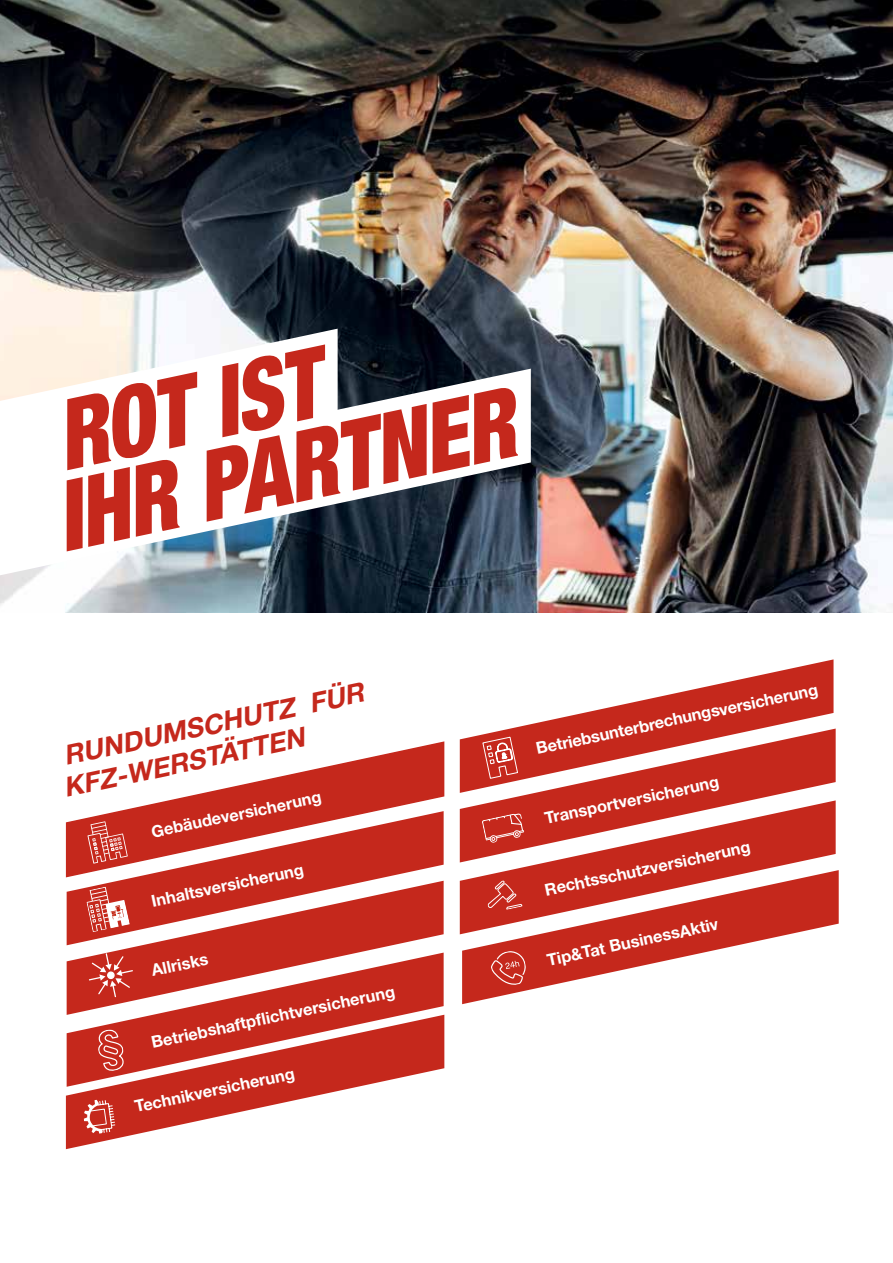
<style>
.page{position:relative;width:893px;height:1263px;background:#fff}
.page>*{position:absolute;margin:0;border:0;box-sizing:border-box;transform-origin:0 0}
.t1{font:italic 900 condensed 97.2px/79.2px "Helvetica Neue LT Std";color:#c5281c;scale:.9 1}
.t2{font:italic 700 27px/31.5px "Helvetica Neue LT Std";color:#c5281c}
.t3{font:700 16.5px "Helvetica Neue LT Std";color:#fff}
</style>
<div class="page">
<img style="left:0;top:0;width:893px;height:612px">
<svg style="left:0;top:329px;width:338px;height:40px"></svg>
<svg style="left:0;top:369px;width:531px;height:206px"></svg>
<svg style="left:67px;top:945px;width:377px;height:70px;fill:#c5281c"></svg>
<svg style="left:67px;top:878px;width:377px;height:67px;fill:#c5281c"></svg>
<svg style="left:65px;top:741px;width:380px;height:137px"></svg>
<svg style="left:86px;top:887px;width:44px;height:45px"></svg>
<svg style="left:89px;top:953px;width:44px;height:44px;background:#ce4d43"></svg>
<svg style="left:87px;top:821px;width:41px;height:43px;background:#d05148"></svg>
<svg style="left:513px;top:659px;width:320px;height:69px"></svg>
<svg style="left:460px;top:728px;width:376px;height:72px;fill:#c5281c"></svg>
<svg style="left:460px;top:800px;width:376px;height:134px;fill:#c5281c"></svg>
<svg style="left:462px;top:870px;width:377px;height:134px;fill:#c5281c"></svg>
<svg style="left:482px;top:812px;width:42px;height:31px"></svg>
<svg style="left:488px;top:879px;width:35px;height:34px"></svg>
<svg style="left:490px;top:950px;width:37px;height:38px"></svg>
<svg style="left:482px;top:736px;width:36px;height:43px;background:#d1554c"></svg>
<svg style="left:66px;top:1015px;width:378px;height:134px;fill:#c5281c"></svg>
<svg style="left:84px;top:1099px;width:32px;height:36px"></svg>
<h1 class="t1" style="left:31px;top:401px;width:519px;rotate:-12deg">ROT IST<br>IHR PARTNER</h1>
<h2 class="t2" style="left:54px;top:741px;width:314px;rotate:-12deg">RUNDUMSCHUTZ FÜR<br>KFZ-WERSTÄTTEN</h2>
<p class="t3" style="left:150px;top:822px;width:175px;rotate:-12deg">Gebäudeversicherung</p>
<p class="t3" style="left:150px;top:891px;width:157px;rotate:-12deg">Inhaltsversicherung</p>
<p class="t3" style="left:149px;top:961px;width:59px;rotate:-12deg">Allrisks</p>
<p class="t3" style="left:150px;top:1032px;width:250px;rotate:-12deg">Betriebshaftpfl ichtversicherung</p>
<p class="t3" style="left:133px;top:1096px;width:164px;rotate:-12deg">Technikversicherung</p>
<p class="t3" style="left:534px;top:739px;width:289px;rotate:-12deg">Betriebsunterbrechungsversicherung</p>
<p class="t3" style="left:543px;top:808px;width:179px;rotate:-12deg">Transportversicherung</p>
<p class="t3" style="left:543px;top:880px;width:211px;rotate:-12deg">Rechtsschutzversicherung</p>
<p class="t3" style="left:545px;top:950px;width:176px;rotate:-12deg">Tip&amp;Tat BusinessAktiv</p>
</div>
